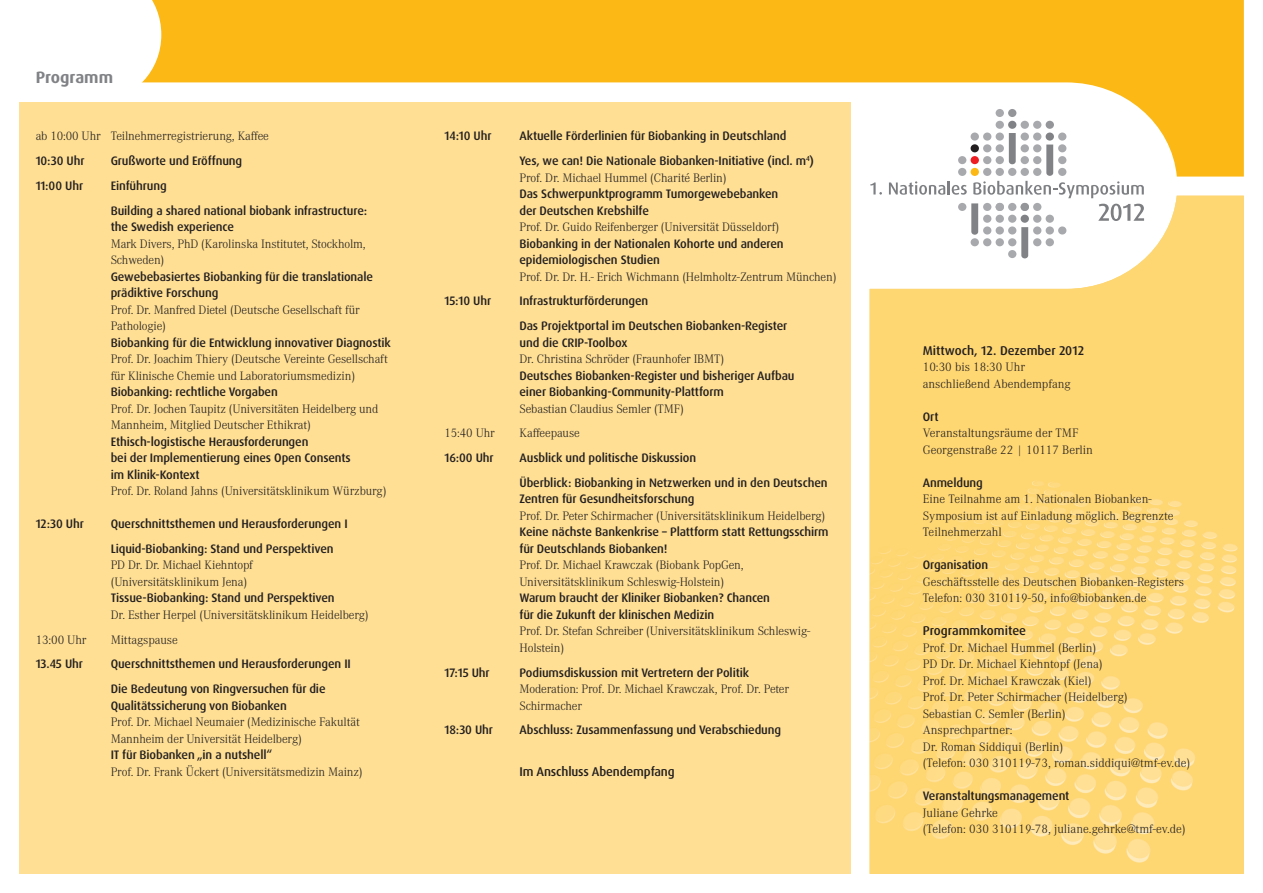
<style>
.page{position:relative;width:1263px;height:893px;background:#fff}
.page>*{position:absolute;margin:0;border:0;box-sizing:border-box;transform-origin:0 0}
.t1{font:700 16.5px "Dax OT";color:#808285}
.t2{font:300 12.75px/16.5px "Corporate A";letter-spacing:-.01em;color:#231f20}
.t3{font:500 12.75px "Dax OT";letter-spacing:-.01em;color:#231f20}
.t4{font:500 12.3px/16.5px "Dax OT";letter-spacing:-.01em;color:#231f20}
</style>
<div class="page">
<img style="left:870px;top:196px;width:374px;height:678px">
<svg style="left:161px;top:0;width:1083px;height:177px;fill:#fcb814"></svg>
<svg style="left:141px;top:0;width:20px;height:83px"></svg>
<div style="left:995px;top:109px;width:9px;height:8px;background:#a8a9ad;border-radius:50%"></div>
<div style="left:1008px;top:109px;width:8px;height:8px;background:#939598;border-radius:50%"></div>
<div style="left:995px;top:121px;width:9px;height:8px;background:#a8a9ad;border-radius:50%"></div>
<div style="left:1021px;top:121px;width:8px;height:8px;background:#a8a9ad;border-radius:50%"></div>
<div style="left:1008px;top:121px;width:8px;height:8px;background:#808285;border-radius:50%"></div>
<div style="left:1046px;top:121px;width:8px;height:8px;background:#939598;border-radius:50%"></div>
<div style="left:1033px;top:121px;width:8px;height:8px;background:#a8a9ad;border-radius:50%"></div>
<svg style="left:870px;top:183px;width:12px;height:12px"></svg>
<svg style="left:889px;top:133px;width:255px;height:125px"></svg>
<div style="left:19px;top:102px;width:831px;height:772px;background:#ffdf94"></div>
<p class="t1" style="left:36px;top:66px;width:79px">Programm</p>
<p class="t2" style="left:36px;top:127px;width:235px">ab 10:00 Uhr Teilnehmerregistrierung, Kaffee</p>
<p class="t4" style="left:36px;top:153px;width:50px">10:30 Uhr</p>
<p class="t4" style="left:111px;top:153px;width:133px">Grußworte und Eröffnung</p>
<p class="t4" style="left:36px;top:177px;width:49px">11:00 Uhr</p>
<p class="t4" style="left:111px;top:173px;width:258px;line-height:24.8px">Einführung<br>Building a shared national biobank infrastructure:</p>
<p class="t4" style="left:111px;top:219px;width:125px">the Swedish experience</p>
<p class="t2" style="left:111px;top:235px;width:256px">Mark Divers, PhD (Karolinska Institutet, Stockholm,<br>Schweden)</p>
<p class="t4" style="left:111px;top:268px;width:264px">Gewebebasiertes Biobanking für die translationale prädiktive Forschung</p>
<p class="t2" style="left:111px;top:301px;width:250px">Prof. Dr. Manfred Dietel (Deutsche Gesellschaft für<br>Pathologie)</p>
<p class="t4" style="left:111px;top:334px;width:282px">Biobanking für die Entwicklung innovativer Diagnostik</p>
<p class="t2" style="left:111px;top:350px;width:279px">Prof. Dr. Joachim Thiery (Deutsche Vereinte Gesellschaft für Klinische Chemie und Laboratoriumsmedizin)</p>
<p class="t4" style="left:111px;top:384px;width:169px">Biobanking: rechtliche Vorgaben</p>
<p class="t2" style="left:111px;top:400px;width:269px">Prof. Dr. Jochen Taupitz (Universitäten Heidelberg und<br>Mannheim, Mitglied Deutscher Ethikrat)</p>
<p class="t4" style="left:111px;top:433px;width:242px">Ethisch-logistische Herausforderungen<br>bei der Implementierung eines Open Consents im Klinik-Kontext</p>
<p class="t2" style="left:111px;top:482px;width:277px">Prof. Dr. Roland Jahns (Universitätsklinikum Würzburg)</p>
<p class="t4" style="left:36px;top:516px;width:50px">12:30 Uhr</p>
<p class="t4" style="left:111px;top:511px;width:238px;line-height:24.8px">Querschnittsthemen und Herausforderungen I<br>Liquid-Biobanking: Stand und Perspektiven</p>
<p class="t2" style="left:111px;top:556px;width:144px">PD Dr. Dr. Michael Kiehntopf (Universitätsklinikum Jena)</p>
<p class="t4" style="left:111px;top:590px;width:225px">Tissue-Biobanking: Stand und Perspektiven</p>
<p class="t2" style="left:111px;top:606px;width:259px">Dr. Esther Herpel (Universitätsklinikum Heidelberg)</p>
<p class="t2" style="left:36px;top:631px;width:52px">13:00 Uhr</p>
<p class="t2" style="left:111px;top:631px;width:69px">Mittagspause</p>
<p class="t4" style="left:36px;top:656px;width:49px">13.45 Uhr</p>
<p class="t4" style="left:111px;top:652px;width:242px;line-height:24.8px">Querschnittsthemen und Herausforderungen II<br>Die Bedeutung von Ringversuchen für die</p>
<p class="t4" style="left:111px;top:697px;width:178px">Qualitätssicherung von Biobanken</p>
<p class="t2" style="left:111px;top:713px;width:251px">Prof. Dr. Michael Neumaier (Medizinische Fakultät<br>Mannheim der Universität Heidelberg)</p>
<p class="t4" style="left:111px;top:747px;width:163px">IT für Biobanken „in a nutshell“</p>
<p class="t2" style="left:111px;top:763px;width:253px">Prof. Dr. Frank Ückert (Universitätsmedizin Mainz)</p>
<p class="t4" style="left:444px;top:128px;width:49px">14:10 Uhr</p>
<p class="t4" style="left:519px;top:124px;width:296px;line-height:24.8px">Aktuelle Förderlinien für Biobanking in Deutschland<br>Yes, we can! Die Nationale Biobanken-Initiative (incl. m<sup>4</sup>)</p>
<p class="t2" style="left:519px;top:169px;width:209px">Prof. Dr. Michael Hummel (Charité Berlin)</p>
<p class="t4" style="left:519px;top:186px;width:260px">Das Schwerpunktprogramm Tumorgewebebanken der Deutschen Krebshilfe</p>
<p class="t2" style="left:519px;top:218px;width:261px">Prof. Dr. Guido Reifenberger (Universität Düsseldorf)</p>
<p class="t4" style="left:519px;top:235px;width:266px">Biobanking in der Nationalen Kohorte und anderen epidemiologischen Studien</p>
<p class="t2" style="left:519px;top:268px;width:318px">Prof. Dr. Dr. H.- Erich Wichmann (Helmholtz-Zentrum München)</p>
<p class="t4" style="left:444px;top:293px;width:48px">15:10 Uhr</p>
<p class="t4" style="left:519px;top:289px;width:269px;line-height:24.8px">Infrastrukturförderungen<br>Das Projektportal im Deutschen Biobanken-Register</p>
<p class="t4" style="left:519px;top:334px;width:109px">und die CRIP-Toolbox</p>
<p class="t2" style="left:519px;top:350px;width:206px">Dr. Christina Schröder (Fraunhofer IBMT)</p>
<p class="t4" style="left:519px;top:367px;width:277px">Deutsches Biobanken-Register und bisheriger Aufbau einer Biobanking-Community-Plattform</p>
<p class="t2" style="left:519px;top:400px;width:166px">Sebastian Claudius Semler (TMF)</p>
<p class="t2" style="left:444px;top:424px;width:52px">15:40 Uhr</p>
<p class="t2" style="left:519px;top:424px;width:62px">Kaffeepause</p>
<p class="t4" style="left:444px;top:450px;width:51px">16:00 Uhr</p>
<p class="t4" style="left:519px;top:445px;width:310px;line-height:24.8px">Ausblick und politische Diskussion<br>Überblick: Biobanking in Netzwerken und in den Deutschen</p>
<p class="t4" style="left:519px;top:491px;width:176px">Zentren für Gesundheitsforschung</p>
<p class="t2" style="left:519px;top:507px;width:307px">Prof. Dr. Peter Schirmacher (Universitätsklinikum Heidelberg)</p>
<p class="t4" style="left:519px;top:524px;width:311px">Keine nächste Bankenkrise – Plattform statt Rettungsschirm für Deutschlands Biobanken!</p>
<p class="t2" style="left:519px;top:556px;width:226px">Prof. Dr. Michael Krawczak (Biobank PopGen,<br>Universitätsklinikum Schleswig-Holstein)</p>
<p class="t4" style="left:519px;top:590px;width:252px">Warum braucht der Kliniker Biobanken? Chancen für die Zukunft der klinischen Medizin</p>
<p class="t2" style="left:519px;top:622px;width:292px">Prof. Dr. Stefan Schreiber (Universitätsklinikum Schleswig-<br>Holstein)</p>
<p class="t4" style="left:444px;top:664px;width:47px">17:15 Uhr</p>
<p class="t4" style="left:519px;top:664px;width:231px">Podiumsdiskussion mit Vertretern der Politik</p>
<p class="t2" style="left:519px;top:680px;width:271px">Moderation: Prof. Dr. Michael Krawczak, Prof. Dr. Peter<br>Schirmacher</p>
<p class="t4" style="left:444px;top:722px;width:50px">18:30 Uhr</p>
<p class="t4" style="left:519px;top:722px;width:263px">Abschluss: Zusammenfassung und Verabschiedung</p>
<p class="t3" style="left:519px;top:763px;width:157px">Im Anschluss Abendempfang</p>
<p class="t3" style="left:923px;top:342px;width:163px">Mittwoch, 12. Dezember 2012</p>
<p class="t2" style="left:923px;top:358px;width:149px">10:30 bis 18:30 Uhr anschließend Abendempfang</p>
<p class="t4" style="left:923px;top:408px;width:17px">Ort</p>
<p class="t2" style="left:923px;top:424px;width:172px">Veranstaltungsräume der TMF<br>Georgenstraße 22 | 10117 Berlin</p>
<p class="t4" style="left:923px;top:474px;width:62px">Anmeldung</p>
<p class="t2" style="left:923px;top:490px;width:252px">Eine Teilnahme am 1. Nationalen Biobanken-<br>Symposium ist auf Einladung möglich. Begrenzte<br>Teilnehmerzahl</p>
<p class="t4" style="left:923px;top:557px;width:67px">Organisation</p>
<p class="t2" style="left:923px;top:573px;width:263px">Geschäftsstelle des Deutschen Biobanken-Registers<br>Telefon: 030 310119-50, info@biobanken.de</p>
<p class="t3" style="left:923px;top:623px;width:105px">Programmkomitee</p>
<p class="t2" style="left:923px;top:639px;width:269px">Prof. Dr. Michael Hummel (Berlin)<br>PD Dr. Dr. Michael Kiehntopf (Jena)<br>Prof. Dr. Michael Krawczak (Kiel)<br>Prof. Dr. Peter Schirmacher (Heidelberg)<br>Sebastian C. Semler (Berlin)<br>Ansprechpartner:<br>Dr. Roman Siddiqui (Berlin)<br>(Telefon: 030 310119-73, roman.siddiqui@tmf-ev.de)</p>
<p class="t4" style="left:923px;top:788px;width:148px">Veranstaltungsmanagement</p>
<p class="t2" style="left:923px;top:804px;width:264px">Juliane Gehrke<br>(Telefon: 030 310119-78, juliane.gehrke@tmf-ev.de)</p>
</div>
